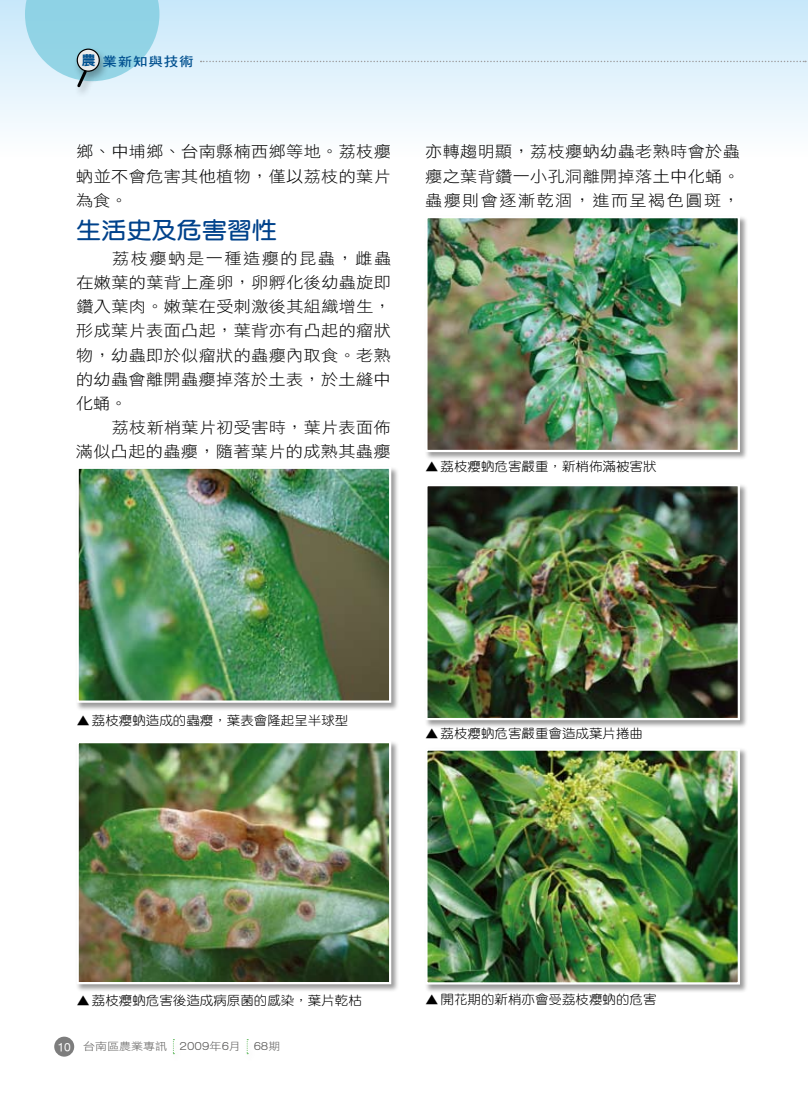
<style>
.page{position:relative;width:808px;height:1106px;background:#fff}
.page>*{position:absolute;margin:0;border:0;box-sizing:border-box;transform-origin:0 0}
.t1{font:700 23.25px "AR Yuan B5";letter-spacing:.01em;color:#00428b;scale:1.07 1}
.t2{font:15.75px/24.2px "DF Hei Std W3";letter-spacing:.02em;color:#000;text-align:justify;scale:1.09 1}
.t3{font:12.9px "DF Yuan Std W3";color:#000;scale:1.05 1}
.t4{font:12.9px "DF Hei Std W7";letter-spacing:.05em;color:#00508f;scale:1.14 1}
.t5{font:10.5px "DF Hei Std W3";color:#595857;scale:1.14 1}
.s1{font-family:"DF Hei Std W9";font-size:13.5px}
.s2{font-family:"ARR Gothic 1";font-weight:700;color:#fff}
.s3{font-family:"AR Gothic 1";font-weight:500;font-size:10.2px}
</style>
<div class="page">
<div style="left:0;top:0;width:808px;height:156px;background:linear-gradient(to bottom,#c7e7fa,#fdfefe)"></div>
<div style="left:73px;top:68px;width:22px;height:30px;background:#e6f3fb"></div>
<svg style="left:25px;top:0;width:134px;height:90px;background:#a5d7e7"></svg>
<svg style="left:201px;top:61px;width:605px;height:1px"></svg>
<div style="left:54px;top:1036px;width:20px;height:20px;background:#7d7d7d;border-radius:50%"></div>
<svg style="left:247px;top:1039px;width:1px;height:15px"></svg>
<svg style="left:173px;top:1039px;width:1px;height:15px"></svg>
<div style="left:424px;top:483px;width:324px;height:245px;background:#000;opacity:.4"></div>
<img style="left:428px;top:487px;width:309px;height:230px">
<div style="left:425px;top:484px;width:315px;height:236px;border:2px solid #fff"></div>
<div style="left:424px;top:215px;width:324px;height:245px;background:#000;opacity:.4"></div>
<img style="left:428px;top:219px;width:309px;height:230px">
<div style="left:425px;top:216px;width:315px;height:236px;border:2px solid #fff"></div>
<div style="left:424px;top:747px;width:324px;height:246px;background:#000;opacity:.4"></div>
<img style="left:428px;top:751px;width:309px;height:230px">
<div style="left:425px;top:748px;width:315px;height:236px;border:2px solid #fff"></div>
<div style="left:75px;top:466px;width:324px;height:245px;background:#000;opacity:.4"></div>
<img style="left:80px;top:469px;width:308px;height:230px">
<div style="left:77px;top:466px;width:314px;height:236px;border:2px solid #fff"></div>
<div style="left:75px;top:740px;width:324px;height:252px;background:#000;opacity:.4"></div>
<img style="left:80px;top:744px;width:308px;height:237px">
<div style="left:77px;top:741px;width:314px;height:243px;border:2px solid #fff"></div>
<p class="t4" style="left:81px;top:54px;width:100px"><span class="s1">農</span>業新知與技術</p>
<p class="t2" style="left:76px;top:139px;width:290px">鄉、中埔鄉、台南縣楠西鄉等地。荔枝癭蚋並不會危害其他植物，僅以荔枝的葉片為食。</p>
<h1 class="t1" style="left:77px;top:218px;width:189px">生活史及危害習性</h1>
<p class="t2" style="left:76px;top:246px;width:291px;text-indent:36px">荔枝癭蚋是一種造癭的昆蟲，雌蟲在嫩葉的葉背上產卵，卵孵化後幼蟲旋即鑽入葉肉。嫩葉在受刺激後其組織增生，形成葉片表面凸起，葉背亦有凸起的瘤狀物，幼蟲即於似瘤狀的蟲癭內取食。老熟的幼蟲會離開蟲癭掉落於土表，於土縫中化蛹。</p>
<p class="t2" style="left:76px;top:415px;width:290px;text-align:right">荔枝新梢葉片初受害時，葉片表面佈<br>滿似凸起的蟲癭，隨著葉片的成熟其蟲癭</p>
<p class="t2" style="left:425px;top:139px;width:290px">亦轉趨明顯，荔枝癭蚋幼蟲老熟時會於蟲癭之葉背鑽一小孔洞離開掉落土中化蛹。蟲癭則會逐漸乾涸，進而呈褐色圓斑，</p>
<p class="t3" style="left:425px;top:459px;width:222px">▲ 荔枝癭蚋危害嚴重，新梢佈滿被害狀</p>
<p class="t3" style="left:77px;top:713px;width:260px">▲ 荔枝癭蚋造成的蟲癭，葉表會隆起呈半球型</p>
<p class="t3" style="left:425px;top:726px;width:209px">▲ 荔枝癭蚋危害嚴重會造成葉片捲曲</p>
<p class="t3" style="left:77px;top:993px;width:273px">▲ 荔枝癭蚋危害後造成病原菌的感染，葉片乾枯</p>
<p class="t5" style="left:58px;top:1041px;width:197px"><span class="s2">10</span> 台南區農業專訊 <span class="s3">2009</span>年<span class="s3">6</span>月 <span class="s3">68</span>期</p>
<p class="t3" style="left:425px;top:992px;width:222px">▲ 開花期的新梢亦會受荔枝癭蚋的危害</p>
</div>
